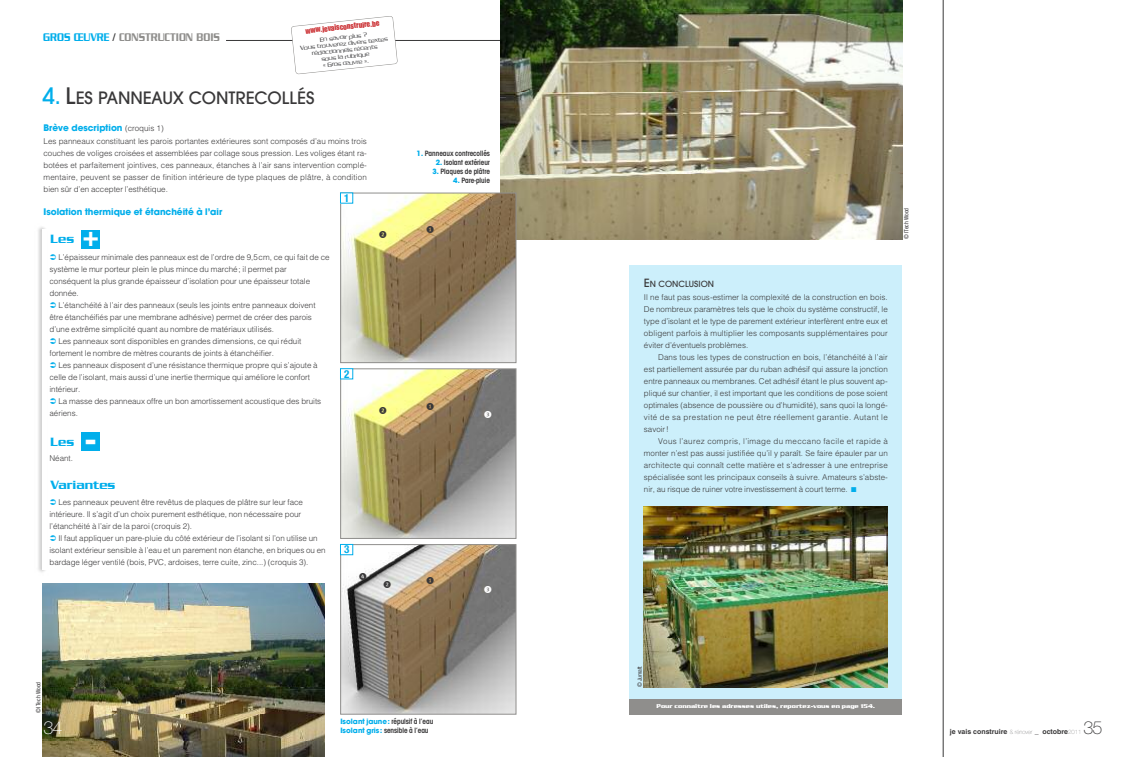
<style>
.page{position:relative;width:1146px;height:757px;background:#fff}
.page>*{position:absolute;margin:0;border:0;box-sizing:border-box;transform-origin:0 0}
.t1{font:500 30px "Serpentine LT";color:#fff}
.t2{font:500 18.8px "Avant Gard";color:#393839}
.t3{font:100 18px "Helvetica Neue LT";color:#393839}
.t4{font:100 18px "Helvetica Neue LT";color:#fff}
.t5{font:500 13px "Serpentine LT";color:#01aeeb}
.t6{font:500 12px "Serpentine LT";color:#8f8e8c;scale:.8 1}
.t7{font:700 condensed 11px "Helvetica Neue";color:#01aeeb}
.t8{font:700 10px "Avant Gard";color:#01aeeb}
.t9{font:10px "Dingbest Web";color:#393839}
.t10{font:10px "Dingbest Web";color:#fff}
.t11{font:500 9.4px "Avant Gard";color:#393839}
.t12{font:300 8px/12px "Helvetica";color:#393839;text-align:justify}
.t13{font:600 condensed 8px/9px "Avant Gard";color:#393839}
.t14{font:8px "Impact LT";color:#cd383b}
.t15{font:700 7px "Helvetica";color:#393839}
.t16{font:300 6.5px/6.5px "Serpentine LT";color:#38383a;text-align:center}
.t17{font:700 6px "Serpentine LT";color:#fff}
.t18{font:condensed 6px "Helvetica Neue";color:#393839}
.s1{color:#01aeeb}
.s2{color:#393839}
.s3{font-size:25px;color:#01aeeb}
.s4{font-size:25px}
.s5{font-family:"Helvetica";font-weight:300;font-size:8px;color:#393839}
.s6{font-weight:700;font-stretch:normal;color:#01aeeb}
.s7{font-size:12.5px}
.s8{font-family:"Helvetica Neue";font-weight:200;font-size:6px}
</style>
<div class="page">
<hr style="left:226px;top:40px;width:675px;height:1px;background:#393839">
<hr style="left:942px;top:0;width:1px;height:757px;background:#393839">
<img style="left:38px;top:227px;width:7px;height:345px">
<hr style="left:43px;top:229px;width:4px;height:340px;background:#fff">
<div style="left:82px;top:230px;width:18px;height:18px;background:#01aeeb"></div>
<div style="left:82px;top:432px;width:18px;height:19px;background:#01aeeb"></div>
<img style="left:342px;top:546px;width:172px;height:166px">
<div style="left:340px;top:544px;width:176px;height:170px;border:1px solid #8f8e8c"></div>
<img style="left:342px;top:371px;width:172px;height:166px">
<div style="left:340px;top:369px;width:176px;height:170px;border:1px solid #8f8e8c"></div>
<div style="left:340px;top:369px;width:12px;height:10px;background:#fff"></div>
<div style="left:340px;top:369px;width:13px;height:10px;border:1px solid #01aeeb"></div>
<div style="left:340px;top:544px;width:12px;height:11px;background:#fff"></div>
<div style="left:340px;top:544px;width:13px;height:11px;border:1px solid #01aeeb"></div>
<div style="left:629px;top:698px;width:272px;height:16px;background:#8f8e8c"></div>
<div style="left:629px;top:265px;width:272px;height:433px;background:#cceffb"></div>
<img style="left:643px;top:506px;width:244px;height:181px">
<img style="left:43px;top:583px;width:282px;height:174px">
<img style="left:500px;top:0;width:401px;height:239px">
<svg style="left:291px;top:16px;width:106px;height:58px"></svg>
<img style="left:342px;top:195px;width:172px;height:166px">
<div style="left:340px;top:193px;width:176px;height:170px;border:1px solid #8f8e8c"></div>
<div style="left:340px;top:193px;width:12px;height:10px;background:#fff"></div>
<div style="left:340px;top:193px;width:13px;height:10px;border:1px solid #01aeeb"></div>
<h3 class="t6" style="left:43px;top:33px;width:222px"><span class="s1">GROS ŒUVRE</span> <span class="s2">/</span> CONSTRUCTION BOIS</h3>
<p class="t14" style="left:305px;top:28px;width:76px;rotate:-6deg">www.jevaisconstruire.be</p>
<p class="t16" style="left:299px;top:39px;width:90px;rotate:-6deg">En savoir plus ?<br>Vous trouverez divers textes rédactionnels récents<br>sous la rubrique<br>« Gros œuvre ».</p>
<h2 class="t2" style="left:43px;top:86px;width:273px"><span class="s3">4.</span> <span class="s4">L</span>ES PANNEAUX CONTRECOLLÉS</h2>
<p class="t8" style="left:44px;top:122px;width:122px">Brève description <span class="s5">(croquis 1)</span></p>
<p class="t12" style="left:44px;top:135px;width:325px">Les panneaux constituant les parois portantes extérieures sont composés d’au moins trois couches de voliges croisées et assemblées par collage sous pression. Les voliges étant ra&shy;botées et parfaitement jointives, ces panneaux, étanches à l’air sans intervention complé&shy;mentaire, peuvent se passer de finition intérieure de type plaques de plâtre, à condition bien sûr d’en accepter l’esthétique.</p>
<p class="t8" style="left:44px;top:206px;width:180px">Isolation thermique et étanchéité à l’air</p>
<h3 class="t7" style="left:344px;top:194px;width:7px">1</h3>
<h3 class="t5" style="left:50px;top:235px;width:25px">Les</h3>
<h1 class="t1" style="left:82px;top:227px;width:19px">+</h1>
<p class="t12" style="left:58px;top:251px;width:273px">L’épaisseur minimale des panneaux est de l’ordre de 9,5cm, ce qui fait de ce</p>
<p class="t12" style="left:49px;top:263px;width:239px">système le mur porteur plein le plus mince du marché; il permet par</p>
<p class="t12" style="left:49px;top:275px;width:262px">conséquent la plus grande épaisseur d’isolation pour une épaisseur totale</p>
<p class="t12" style="left:49px;top:287px;width:31px">donnée.</p>
<p class="t12" style="left:58px;top:299px;width:259px">L’étanchéité à l’air des panneaux (seuls les joints entre panneaux doivent</p>
<p class="t12" style="left:49px;top:311px;width:264px">être étanchéifiés par une membrane adhésive) permet de créer des parois</p>
<p class="t12" style="left:49px;top:323px;width:226px">d’une extrême simplicité quant au nombre de matériaux utilisés.</p>
<p class="t12" style="left:58px;top:335px;width:244px">Les panneaux sont disponibles en grandes dimensions, ce qui réduit</p>
<p class="t12" style="left:49px;top:347px;width:226px">fortement le nombre de mètres courants de joints à étanchéifier.</p>
<p class="t12" style="left:58px;top:359px;width:261px">Les panneaux disposent d’une résistance thermique propre qui s’ajoute à</p>
<p class="t12" style="left:49px;top:371px;width:262px">celle de l’isolant, mais aussi d’une inertie thermique qui améliore le confort</p>
<p class="t12" style="left:49px;top:383px;width:33px">intérieur.</p>
<p class="t12" style="left:58px;top:395px;width:264px">La masse des panneaux offre un bon amortissement acoustique des bruits</p>
<p class="t12" style="left:49px;top:407px;width:30px">aériens.</p>
<p class="t12" style="left:49px;top:452px;width:25px">Néant.</p>
<h3 class="t5" style="left:50px;top:437px;width:25px">Les</h3>
<h1 class="t1" style="left:85px;top:429px;width:13px">-</h1>
<h3 class="t5" style="left:50px;top:481px;width:66px">Variantes</h3>
<p class="t12" style="left:49px;top:496px;width:255px;text-align:left;text-indent:9px">Les panneaux peuvent être revêtus de plaques de plâtre sur leur face intérieure. Il s’agit d’un choix purement esthétique, non nécessaire pour l’étanchéité à l’air de la paroi (croquis 2).</p>
<p class="t12" style="left:49px;top:532px;width:278px;text-align:left;text-indent:9px">Il faut appliquer un pare-pluie du côté extérieur de l’isolant si l’on utilise un isolant extérieur sensible à l’eau et un parement non étanche, en briques ou en bardage léger ventilé (bois, PVC, ardoises, terre cuite, zinc...) (croquis 3).</p>
<h3 class="t7" style="left:344px;top:370px;width:7px">2</h3>
<h3 class="t7" style="left:344px;top:545px;width:7px">3</h3>
<p class="t9" style="left:358px;top:572px;width:10px">4</p>
<p class="t9" style="left:379px;top:229px;width:10px">2</p>
<p class="t9" style="left:379px;top:406px;width:10px">2</p>
<p class="t9" style="left:383px;top:580px;width:10px">2</p>
<p class="t13" style="left:416px;top:149px;width:75px"><span class="s6">1.</span> Panneaux contrecollés</p>
<p class="t13" style="left:435px;top:158px;width:56px"><span class="s6">2.</span> Isolant extérieur</p>
<p class="t13" style="left:432px;top:167px;width:59px"><span class="s6">3.</span> Plaques de plâtre</p>
<p class="t13" style="left:453px;top:176px;width:38px"><span class="s6">4.</span> Pare-pluie</p>
<p class="t9" style="left:426px;top:225px;width:10px">1</p>
<p class="t9" style="left:426px;top:401px;width:10px">1</p>
<p class="t10" style="left:484px;top:410px;width:10px">3</p>
<p class="t9" style="left:426px;top:576px;width:10px">1</p>
<p class="t10" style="left:484px;top:585px;width:10px">3</p>
<p class="t18" style="left:36px;top:713px;width:33px;rotate:-90deg">© ITech Wood</p>
<h3 class="t4" style="left:44px;top:721px;width:21px">34</h3>
<p class="t13" style="left:340px;top:717px;width:94px"><span class="s6">Isolant jaune:</span> répulsif à l’eau<br><span class="s6">Isolant gris:</span> sensible à l’eau</p>
<p class="t11" style="left:643px;top:279px;width:72px"><span class="s7">E</span>N CONCLUSION</p>
<p class="t12" style="left:643px;top:291px;width:245px">Il ne faut pas sous-estimer la complexité de la construction en bois.<br>De nombreux paramètres tels que le choix du système constructif, le type d’isolant et le type de parement extérieur interfèrent entre eux et obligent parfois à multiplier les composants supplémentaires pour éviter d’éventuels problèmes.</p>
<p class="t12" style="left:643px;top:351px;width:245px;text-indent:14px">Dans tous les types de construction en bois, l’étanchéité à l’air est partiellement assurée par du ruban adhésif qui assure la jonction entre panneaux ou membranes. Cet adhésif étant le plus souvent ap&shy;pliqué sur chantier, il est important que les conditions de pose soient optimales (absence de poussière ou d’humidité), sans quoi la longé&shy;vité de sa prestation ne peut être réellement garantie. Autant le savoir!</p>
<p class="t12" style="left:643px;top:435px;width:245px;text-indent:14px">Vous l’aurez compris, l’image du meccano facile et rapide à monter n’est pas aussi justifiée qu’il y paraît. Se faire épauler par un architecte qui connaît cette matière et s’adresser à une entreprise spécialisée sont les principaux conseils à suivre. Amateurs s’abste&shy;nir, au risque de ruiner votre investissement à court terme. <span class="s1">■</span></p>
<p class="t18" style="left:904px;top:239px;width:33px;rotate:-90deg">© ITech Wood</p>
<p class="t18" style="left:637px;top:687px;width:23px;rotate:-90deg">© Jumatt</p>
<p class="t17" style="left:656px;top:704px;width:220px">Pour connaître les adresses utiles, reportez-vous en page 154.</p>
<p class="t15" style="left:949px;top:729px;width:133px">je vais construire <span class="s8">&amp; rénover</span> _ octobre<span class="s8">2011</span></p>
<h3 class="t3" style="left:1083px;top:721px;width:21px">35</h3>
</div>
